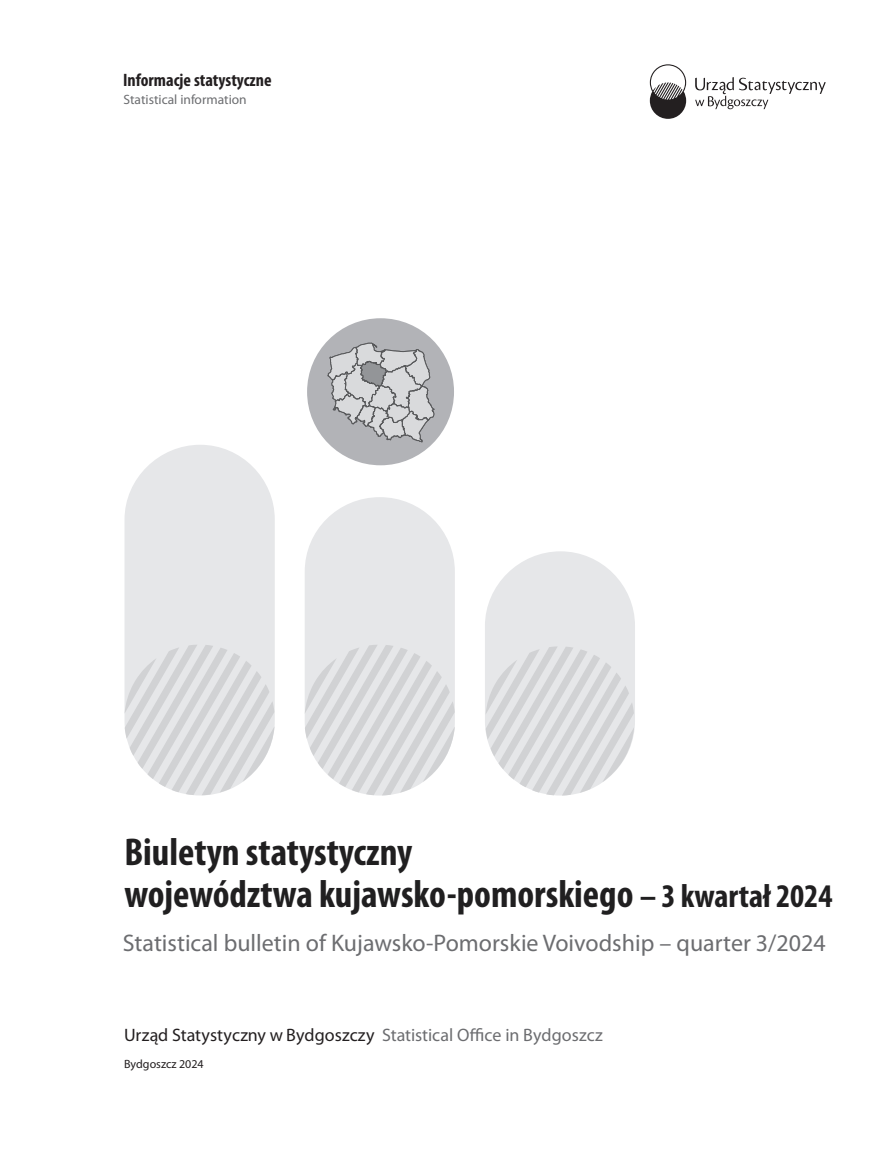
<style>
.page{position:relative;width:893px;height:1149px;background:#fff}
.page>*{position:absolute;margin:0;border:0;box-sizing:border-box;transform-origin:0 0}
.t1{font:700 condensed 38.85px/42px "Myriad Pro";color:#201f20}
.t2{font:24px "Myriad Pro";color:#6c6d70}
.t3{font:18px "Myriad Pro";letter-spacing:.005em;color:#6c6d70}
.t4{font:700 condensed 18px "Myriad Pro";color:#231f20}
.t5{font:18px "Myriad Pro";color:#231f20}
.t6{font:13.5px "Myriad Pro";color:#6c6d70}
.t7{font:12px "Myriad Pro";color:#231f20}
.s1{font-size:33.15px}
.s2{color:#231f20}
</style>
<div class="page">
<div style="left:125px;top:444px;width:150px;height:351px;background:#e6e7e9;border-radius:75px"></div>
<svg style="left:125px;top:645px;width:150px;height:150px"></svg>
<div style="left:485px;top:551px;width:150px;height:244px;background:#e6e7e9;border-radius:75px"></div>
<svg style="left:486px;top:646px;width:148px;height:149px"></svg>
<div style="left:305px;top:497px;width:150px;height:298px;background:#e6e7e9;border-radius:75px"></div>
<svg style="left:305px;top:645px;width:150px;height:150px"></svg>
<div style="left:307px;top:318px;width:147px;height:147px;background:#b2b3b7;border-radius:50%"></div>
<svg style="left:327px;top:341px;width:108px;height:102px"></svg>
<svg style="left:695px;top:77px;width:131px;height:32px"></svg>
<svg style="left:650px;top:64px;width:36px;height:55px"></svg>
<p class="t4" style="left:123px;top:72px;width:150px">Informacje statystyczne</p>
<p class="t6" style="left:124px;top:93px;width:125px">Statistical information</p>
<p class="t1" style="left:124px;top:834px;width:710px">Biuletyn statystyczny<br>województwa kujawsko-pomorskiego <span class="s1">– 3 kwartał 2024</span></p>
<p class="t2" style="left:123px;top:932px;width:704px">Statistical bulletin of Kujawsko-Pomorskie Voivodship – quarter 3/2024</p>
<p class="t3" style="left:136px;top:1027px;width:469px"><span class="s2">rz d Statystyczny w Bydgoszczy</span> Statistical Office in Bydgoszcz</p>
<p class="t7" style="left:124px;top:1058px;width:81px">Bydgoszcz 2024</p>
<p class="t5" style="left:124px;top:1027px;width:36px">U ą</p>
</div>
